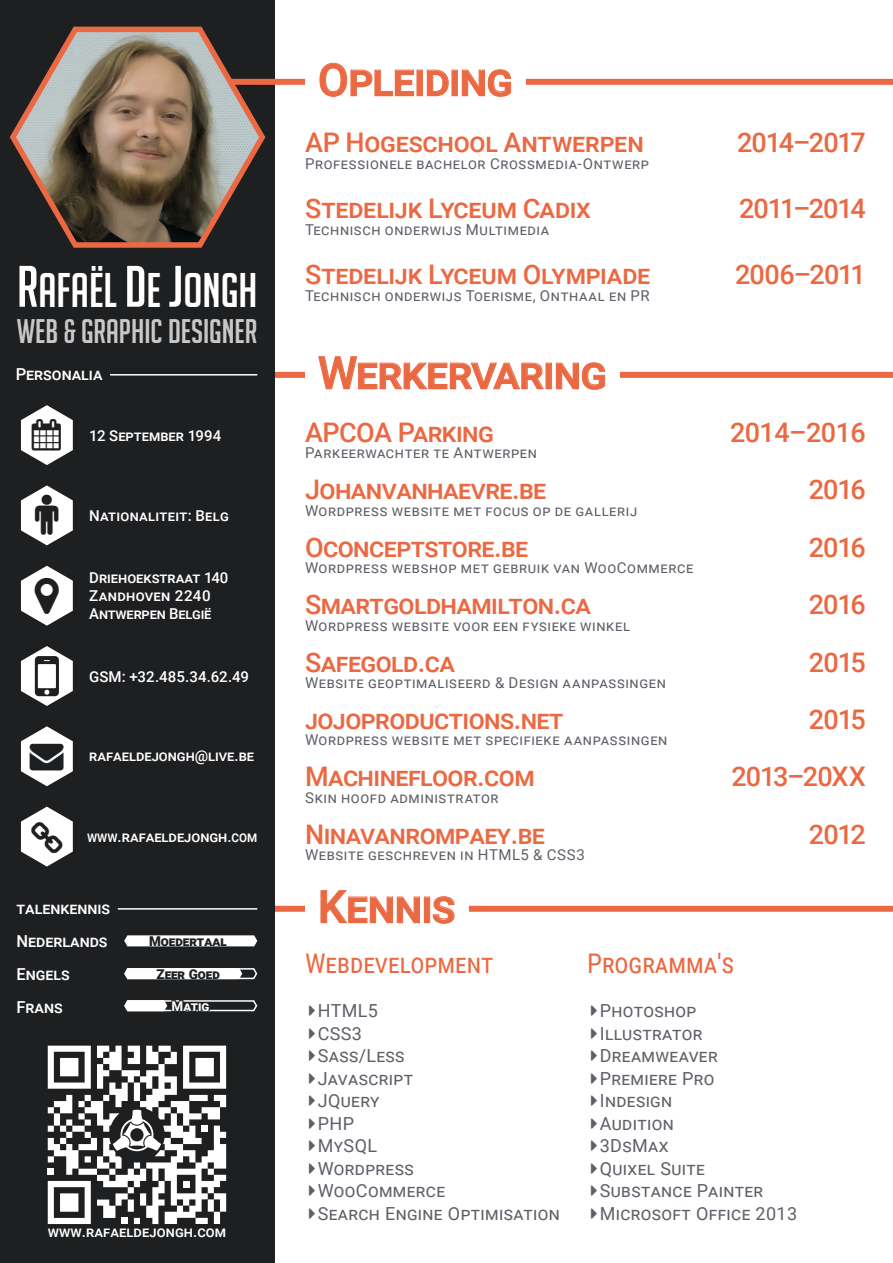
<style>
.page{position:relative;width:893px;height:1263px;background:#fff}
.page>*{position:absolute;margin:0;border:0;box-sizing:border-box;transform-origin:0 0}
.t1{font:47.4px "Big Noodle Titling";color:#fff}
.Headers{font:500 45px "Roboto";letter-spacing:-.015em;color:#eb6942}
.t2{font:33.3px "Big Noodle Titling";color:#c8c8c8}
.ContentHeaders{font:500 27px "Roboto";letter-spacing:-.02em;color:#eb6942}
.ContentHeadersSub{font:27px "Roboto Condensed";color:#eb6942}
.ContentHeaders-2{font:500 27px "Roboto";letter-spacing:-.04em;color:#eb6942}
.t3{font:18px "Roboto";letter-spacing:.02em;color:#5f5f69}
.t4{font:500 16.5px "Roboto";color:#fff}
.UnderHead{font:15px "Roboto";letter-spacing:.04em;color:#5f5f69}
.t5{font:500 15px "Roboto";color:#fff}
.UnderHeadOpleiding{font:15px "Roboto";letter-spacing:.04em;color:#5f5f69}
.t6{font:500 15px "Roboto";letter-spacing:.02em;color:#fff}
.t7{font:500 15px "Roboto";color:#fff;scale:.9 1}
.t8{font:900 13.5px "Roboto";color:#1e1f21}
.t9{font:700 13.5px "Roboto";color:#fff}
.s1{font-size:56.85px}
</style>
<div class="page">
<div style="left:257px;top:372px;width:636px;height:6px;background:#eb6942"></div>
<div style="left:257px;top:906px;width:636px;height:6px;background:#eb6942"></div>
<div style="left:0;top:0;width:274px;height:1263px;background:#1e1f21"></div>
<div style="left:142px;top:79px;width:751px;height:6px;background:#eb6942"></div>
<svg style="left:9px;top:26px;width:260px;height:222px"></svg>
<hr style="left:110px;top:374px;width:147px;height:1px;background:#fff">
<hr style="left:118px;top:908px;width:139px;height:2px;background:#fff">
<svg style="left:124px;top:935px;width:133px;height:11px"></svg>
<svg style="left:124px;top:968px;width:134px;height:12px;background:#dcdcdc"></svg>
<svg style="left:48px;top:1045px;width:178px;height:179px"></svg>
<div style="left:305px;top:62px;width:220px;height:34px;background:#fff"></div>
<svg style="left:319px;top:63px;width:95px;height:34px"></svg>
<svg style="left:427px;top:69px;width:22px;height:27px"></svg>
<svg style="left:462px;top:69px;width:49px;height:28px"></svg>
<svg style="left:305px;top:355px;width:315px;height:36px"></svg>
<svg style="left:318px;top:356px;width:226px;height:33px"></svg>
<svg style="left:556px;top:362px;width:49px;height:28px"></svg>
<div style="left:305px;top:889px;width:164px;height:37px;background:#fff"></div>
<svg style="left:320px;top:890px;width:100px;height:33px"></svg>
<div style="left:424px;top:897px;width:6px;height:26px;border:1px solid #eb6942"></div>
<svg style="left:432px;top:896px;width:23px;height:28px"></svg>
<svg style="left:124px;top:1000px;width:134px;height:12px"></svg>
<svg style="left:21px;top:485px;width:52px;height:60px"></svg>
<svg style="left:21px;top:646px;width:52px;height:60px"></svg>
<svg style="left:21px;top:807px;width:52px;height:59px"></svg>
<svg style="left:21px;top:566px;width:52px;height:60px"></svg>
<svg style="left:21px;top:405px;width:52px;height:60px"></svg>
<svg style="left:21px;top:726px;width:52px;height:60px"></svg>
<p class="t1" style="left:17px;top:264px;width:242px"><span class="s1">R</span>AFAËL <span class="s1">D</span>E <span class="s1">J</span>ONGH</p>
<p class="t2" style="left:17px;top:313px;width:242px">WEB &amp; GRAPHIC DESIGNER</p>
<p class="t4" style="left:16px;top:363px;width:88px">Personalia</p>
<p class="t5" style="left:89px;top:425px;width:134px">12 September 1994</p>
<p class="t6" style="left:89px;top:505px;width:141px">Nationaliteit: Belg</p>
<p class="t5" style="left:89px;top:567px;width:141px">Driehoekstraat 140</p>
<p class="t6" style="left:89px;top:585px;width:123px">Zandhoven 2240</p>
<p class="t5" style="left:89px;top:603px;width:124px">Antwerpen België</p>
<p class="t5" style="left:89px;top:666px;width:161px">GSM: +32.485.34.62.49</p>
<p class="t5" style="left:89px;top:745px;width:166px">rafaeldejongh@live.be</p>
<p class="t7" style="left:87px;top:826px;width:191px">www.rafaeldejongh.com</p>
<p class="t4" style="left:17px;top:897px;width:95px">talenkennis</p>
<p class="t4" style="left:17px;top:930px;width:93px">Nederlands</p>
<p class="t4" style="left:17px;top:962px;width:55px">Engels</p>
<p class="t4" style="left:17px;top:995px;width:48px">Frans</p>
<p class="t8" style="left:149px;top:932px;width:79px">Moedertaal</p>
<p class="t8" style="left:156px;top:964px;width:65px">Zeer Goed</p>
<p class="t9" style="left:172px;top:996px;width:39px">Matig</p>
<p class="t5" style="left:48px;top:1221px;width:180px">www.rafaeldejongh.com</p>
<p class="Headers" style="left:318px;top:48px;width:196px">Opleiding</p>
<p class="ContentHeaders" style="left:305px;top:124px;width:340px">AP Hogeschool Antwerpen</p>
<p class="ContentHeaders-2" style="left:737px;top:124px;width:130px">2014–2017</p>
<p class="UnderHeadOpleiding" style="left:305px;top:153px;width:346px">Professionele bachelor Crossmedia-Ontwerp</p>
<p class="ContentHeaders" style="left:305px;top:190px;width:287px">Stedelijk Lyceum Cadix</p>
<p class="ContentHeaders-2" style="left:739px;top:190px;width:128px">2011–2014</p>
<p class="UnderHeadOpleiding" style="left:305px;top:219px;width:246px">Technisch onderwijs Multimedia</p>
<p class="ContentHeaders" style="left:305px;top:256px;width:347px">Stedelijk Lyceum Olympiade</p>
<p class="ContentHeaders" style="left:735px;top:256px;width:132px">2006–2011</p>
<p class="UnderHeadOpleiding" style="left:305px;top:285px;width:346px">Technisch onderwijs Toerisme, Onthaal en PR</p>
<p class="Headers" style="left:318px;top:341px;width:290px">Werkervaring</p>
<p class="ContentHeaders" style="left:305px;top:413px;width:190px">APCOA Parking</p>
<p class="ContentHeaders" style="left:730px;top:413px;width:137px">2014–2016</p>
<p class="UnderHead" style="left:305px;top:442px;width:234px">Parkeerwachter te Antwerpen</p>
<p class="ContentHeaders" style="left:305px;top:471px;width:243px">Johanvanhaevre.be</p>
<p class="ContentHeaders" style="left:809px;top:471px;width:59px">2016</p>
<p class="UnderHead" style="left:305px;top:500px;width:334px">Wordpress website met focus op de gallerij</p>
<p class="ContentHeaders" style="left:305px;top:528px;width:225px">Oconceptstore.be</p>
<p class="ContentHeaders" style="left:809px;top:528px;width:59px">2016</p>
<p class="UnderHead" style="left:305px;top:557px;width:390px">Wordpress webshop met gebruik van WooCommerce</p>
<p class="ContentHeaders" style="left:305px;top:586px;width:287px">Smartgoldhamilton.ca</p>
<p class="ContentHeaders" style="left:809px;top:586px;width:59px">2016</p>
<p class="UnderHead" style="left:305px;top:615px;width:326px">Wordpress website voor een fysieke winkel</p>
<p class="ContentHeaders" style="left:305px;top:643px;width:151px">Safegold.ca</p>
<p class="ContentHeaders" style="left:809px;top:643px;width:58px">2015</p>
<p class="UnderHead" style="left:305px;top:672px;width:362px">Website geoptimaliseerd &amp; Design aanpassingen</p>
<p class="ContentHeaders" style="left:305px;top:700px;width:260px">jojoproductions.net</p>
<p class="ContentHeaders" style="left:809px;top:700px;width:58px">2015</p>
<p class="UnderHead" style="left:305px;top:730px;width:364px">Wordpress website met specifieke aanpassingen</p>
<p class="ContentHeaders" style="left:305px;top:758px;width:231px">Machinefloor.com</p>
<p class="ContentHeaders" style="left:731px;top:758px;width:136px">2013–20XX</p>
<p class="UnderHead" style="left:305px;top:787px;width:195px">Skin hoofd administrator</p>
<p class="ContentHeaders" style="left:305px;top:815px;width:241px">Ninavanrompaey.be</p>
<p class="ContentHeaders" style="left:809px;top:815px;width:59px">2012</p>
<p class="UnderHead" style="left:305px;top:844px;width:281px">Website geschreven in HTML5 &amp; CSS3</p>
<p class="Headers" style="left:318px;top:875px;width:139px">Kennis</p>
<p class="ContentHeadersSub" style="left:305px;top:944px;width:190px">Webdevelopment</p>
<p class="t3" style="left:318px;top:998px;width:62px">HTML5</p>
<p class="t3" style="left:318px;top:1021px;width:46px">CSS3</p>
<p class="t3" style="left:318px;top:1043px;width:88px">Sass/Less</p>
<p class="t3" style="left:318px;top:1066px;width:97px">Javascript</p>
<p class="t3" style="left:318px;top:1088px;width:63px">JQuery</p>
<p class="t3" style="left:318px;top:1111px;width:38px">PHP</p>
<p class="t3" style="left:318px;top:1133px;width:61px">MySQL</p>
<p class="t3" style="left:318px;top:1156px;width:97px">Wordpress</p>
<p class="t3" style="left:318px;top:1178px;width:129px">WooCommerce</p>
<p class="t3" style="left:318px;top:1201px;width:243px">Search Engine Optimisation</p>
<p class="ContentHeadersSub" style="left:587px;top:944px;width:149px">Programma's</p>
<p class="t3" style="left:600px;top:998px;width:98px">Photoshop</p>
<p class="t3" style="left:600px;top:1021px;width:104px">Illustrator</p>
<p class="t3" style="left:600px;top:1043px;width:119px">Dreamweaver</p>
<p class="t3" style="left:600px;top:1066px;width:116px">Premiere Pro</p>
<p class="t3" style="left:600px;top:1088px;width:74px">Indesign</p>
<p class="t3" style="left:600px;top:1111px;width:75px">Audition</p>
<p class="t3" style="left:600px;top:1133px;width:70px">3DsMax</p>
<p class="t3" style="left:600px;top:1156px;width:107px">Quixel Suite</p>
<p class="t3" style="left:600px;top:1178px;width:165px">Substance Painter</p>
<p class="t3" style="left:600px;top:1201px;width:199px">Microsoft Office 2013</p>
</div>
